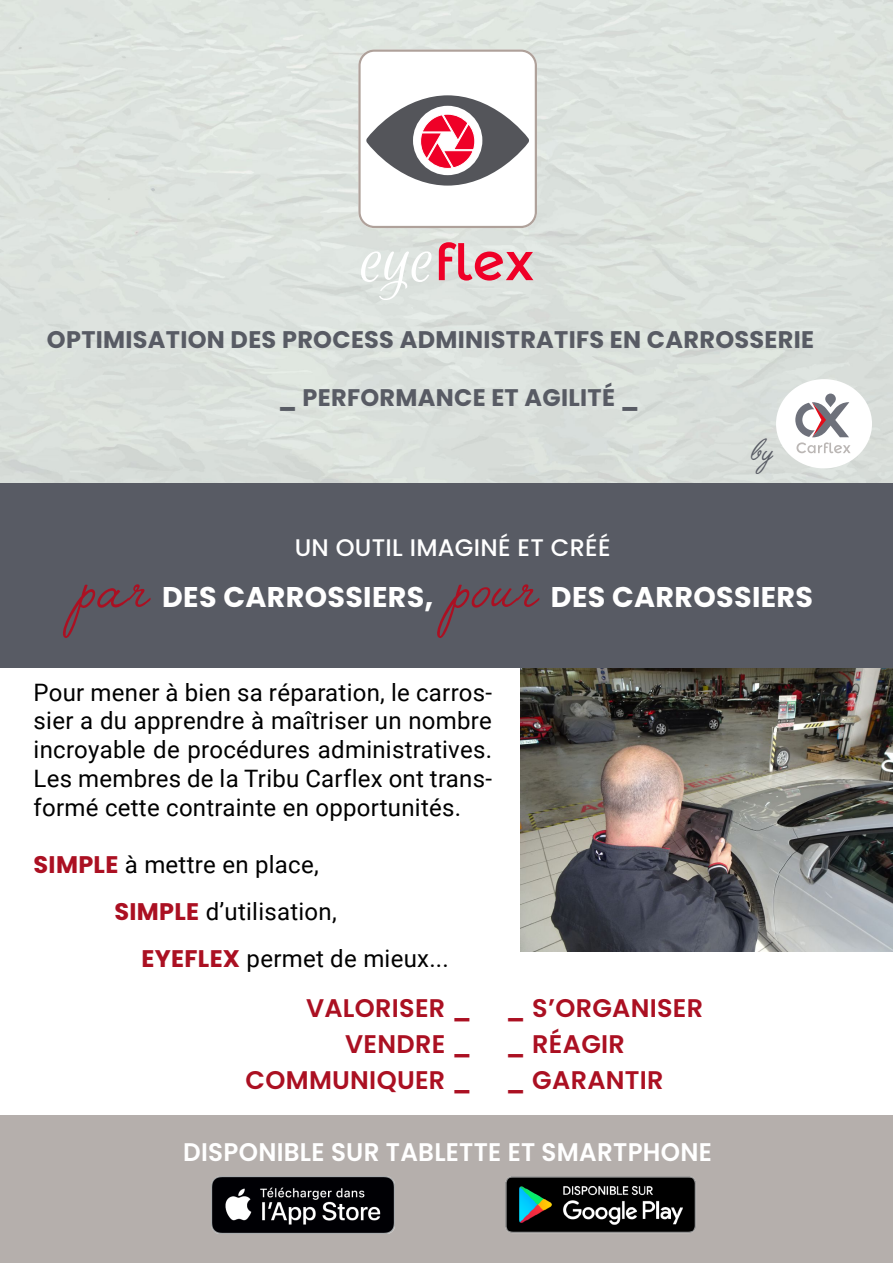
<style>
.page{position:relative;width:893px;height:1263px;background:#fff}
.page>*{position:absolute;margin:0;border:0;box-sizing:border-box;transform-origin:0 0}
.t1{font:81px "Angelface";letter-spacing:.01em;color:#ab1022}
.t2{font:42px "Angelface";color:#585b64}
.t3{font:700 28.5px "Poppins";letter-spacing:.01em;color:#fff}
.t4{font:600 25.5px/36px "Poppins";letter-spacing:.01em;color:#ab1022}
.t5{font:600 25.5px "Poppins";letter-spacing:.01em;color:#fff;scale:.96 1}
.t6{font:24px/28.8px "Roboto";letter-spacing:.01em;color:#000;text-align:justify}
.t7{font:700 24px "Poppins";letter-spacing:.01em;color:#585b64}
.t8{font:500 24px "Poppins";letter-spacing:.01em;color:#fff}
.s1{font-family:"Poppins";font-weight:700;color:#ab1022}
</style>
<div class="page">
<svg style="left:795px;top:394px;width:56px;height:59px"></svg>
<svg style="left:361px;top:251px;width:70px;height:49px"></svg>
<svg style="left:439px;top:242px;width:94px;height:39px;background:#e48f9b"></svg>
<svg style="left:358px;top:50px;width:179px;height:178px"></svg>
<img style="left:520px;top:668px;width:373px;height:283px">
<div style="left:0;top:483px;width:893px;height:185px;background:#585b64"></div>
<div style="left:0;top:1115px;width:893px;height:148px;background:#b5afac"></div>
<img style="left:212px;top:1176px;width:182px;height:58px">
<img style="left:505px;top:1176px;width:191px;height:57px">
<p class="t7" style="left:47px;top:326px;width:769px">OPTIMISATION DES PROCESS ADMINISTRATIFS EN CARROSSERIE</p>
<p class="t7" style="left:278px;top:383px;width:363px">_ PERFORMANCE ET AGILITÉ _</p>
<p class="t8" style="left:295px;top:534px;width:317px">UN OUTIL IMAGINÉ ET CRÉÉ</p>
<h2 class="t2" style="left:751px;top:426px;width:23px">by</h2>
<h1 class="t1" style="left:78px;top:542px;width:72px">par</h1>
<p class="t3" style="left:162px;top:580px;width:272px">DES CARROSSIERS,</p>
<h1 class="t1" style="left:452px;top:542px;width:86px">pour</h1>
<p class="t3" style="left:551px;top:580px;width:264px">DES CARROSSIERS</p>
<p class="t6" style="left:34px;top:677px;width:460px">Pour mener à bien sa réparation, le carros&shy;sier a du apprendre à maîtriser un nombre incroyable de procédures administratives.<br>Les membres de la Tribu Carflex ont trans&shy;formé cette contrainte en opportunités.</p>
<p class="t6" style="left:34px;top:849px;width:287px"><span class="s1">SIMPLE</span> à mettre en place,</p>
<p class="t6" style="left:114px;top:896px;width:224px"><span class="s1">SIMPLE</span> d’utilisation,</p>
<p class="t6" style="left:142px;top:943px;width:309px"><span class="s1">EYEFLEX</span> permet de mieux...</p>
<p class="t4" style="left:246px;top:990px;width:228px;text-align:right">VALORISER _<br>VENDRE _<br>COMMUNIQUER _</p>
<p class="t4" style="left:506px;top:990px;width:199px">_ S’ORGANISER _ RÉAGIR<br>_ GARANTIR</p>
<p class="t5" style="left:183px;top:1137px;width:552px">DISPONIBLE SUR TABLETTE ET SMARTPHONE</p>
</div>
